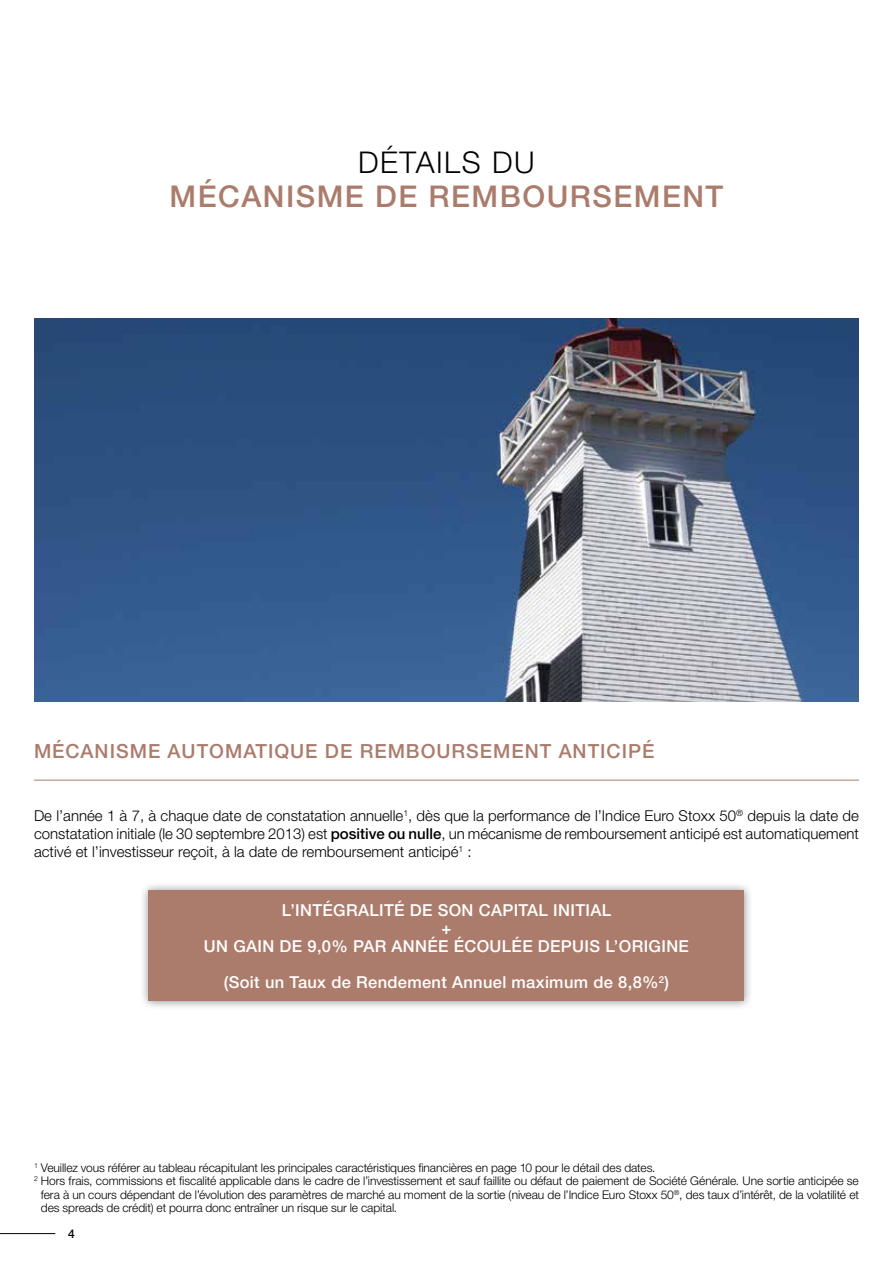
<style>
.page{position:relative;width:893px;height:1263px;background:#fff}
.page>*{position:absolute;margin:0;border:0;box-sizing:border-box;transform-origin:0 0}
.t1{font:500 30px "Helvetica Neue";letter-spacing:.05em;color:#ab7c6c}
.t2{font:300 30px "Helvetica Neue";color:#000}
.t3{font:500 19.5px "Helvetica Neue";letter-spacing:.05em;color:#ab7c6c}
.t4{font:500 16.5px/36px "Helvetica Neue";letter-spacing:.02em;color:#fff}
.t5{font:300 15px/18px "Helvetica Neue";color:#000;text-align:justify}
.t6{font:300 12px "Helvetica Neue";letter-spacing:-.005em;color:#000}
.t7{font:500 12px "Helvetica Neue";color:#000}
.s1{font-weight:500}
</style>
<div class="page">
<hr style="left:0;top:1233px;width:55px;height:1px;background:#000">
<img style="left:34px;top:319px;width:825px;height:382px">
<hr style="left:34px;top:780px;width:825px;height:1px;background:#ab7c6c">
<div style="left:140px;top:881px;width:613px;height:129px;background:#000;opacity:.45"></div>
<div style="left:149px;top:890px;width:595px;height:111px;background:#ab7c6c"></div>
<h1 class="t2" style="left:358px;top:143px;width:59px">Détails</h1>
<h1 class="t2" style="left:492px;top:143px;width:21px">du</h1>
<h1 class="t1" style="left:170px;top:178px;width:50px">méca</h1>
<h1 class="t1" style="left:263px;top:178px;width:283px">nisme de rembourse</h1>
<h1 class="t1" style="left:634px;top:178px;width:83px">ment</h1>
<h2 class="t3" style="left:34px;top:739px;width:622px">MÉCANISME AUTOMATIQUE DE REMBOURSEMENT ANTICIPÉ</h2>
<p class="t5" style="left:34px;top:806px;width:826px">De l’année 1 à 7, à chaque date de constatation annuelle<sup>1</sup>, dès que la performance de l’Indice Euro Stoxx 50<sup>®</sup> depuis la date de constatation initiale (le 30 septembre 2013) est <span class="s1">positive ou nulle</span>, un mécanisme de remboursement anticipé est automatiquement activé et l’investisseur reçoit, à la date de remboursement anticipé<sup>1</sup> :</p>
<h3 class="t4" style="left:282px;top:892px;width:331px">L’INTÉGRALITÉ DE SON CAPITAL INITIAL</h3>
<h3 class="t4" style="left:442px;top:910px;width:11px">+</h3>
<h3 class="t4" style="left:204px;top:928px;width:161px">Un gain de 9,0% par</h3>
<h3 class="t4" style="left:391px;top:928px;width:75px">année écoulée</h3>
<h3 class="t4" style="left:224px;top:928px;width:467px;text-indent:314px">DEPUIS L’ORIGINE (Soit un Taux de Rendement Annuel maximum de 8,8%<sup>2</sup>)</h3>
<p class="t6" style="left:34px;top:1160px;width:623px"><sup>1</sup> Veuillez vous référer au tableau récapitulant les principales caractéristiques financières en page 10 pour le détail des dates.</p>
<p class="t6" style="left:34px;top:1173px;width:826px"><sup>2</sup> Hors frais, commissions et fiscalité applicable dans le cadre de l’investissement et sauf faillite ou défaut de paiement de Société Générale. Une sortie anticipée se</p>
<p class="t6" style="left:41px;top:1187px;width:820px">fera à un cours dépendant de l’évolution des paramètres de marché au moment de la sortie (niveau de l’Indice Euro Stoxx 50<sup>®</sup>, des taux d’intérêt, de la volatilité et</p>
<p class="t6" style="left:41px;top:1200px;width:358px">des spreads de crédit) et pourra donc entraîner un risque sur le capital.</p>
<p class="t7" style="left:68px;top:1226px;width:8px">4</p>
</div>
